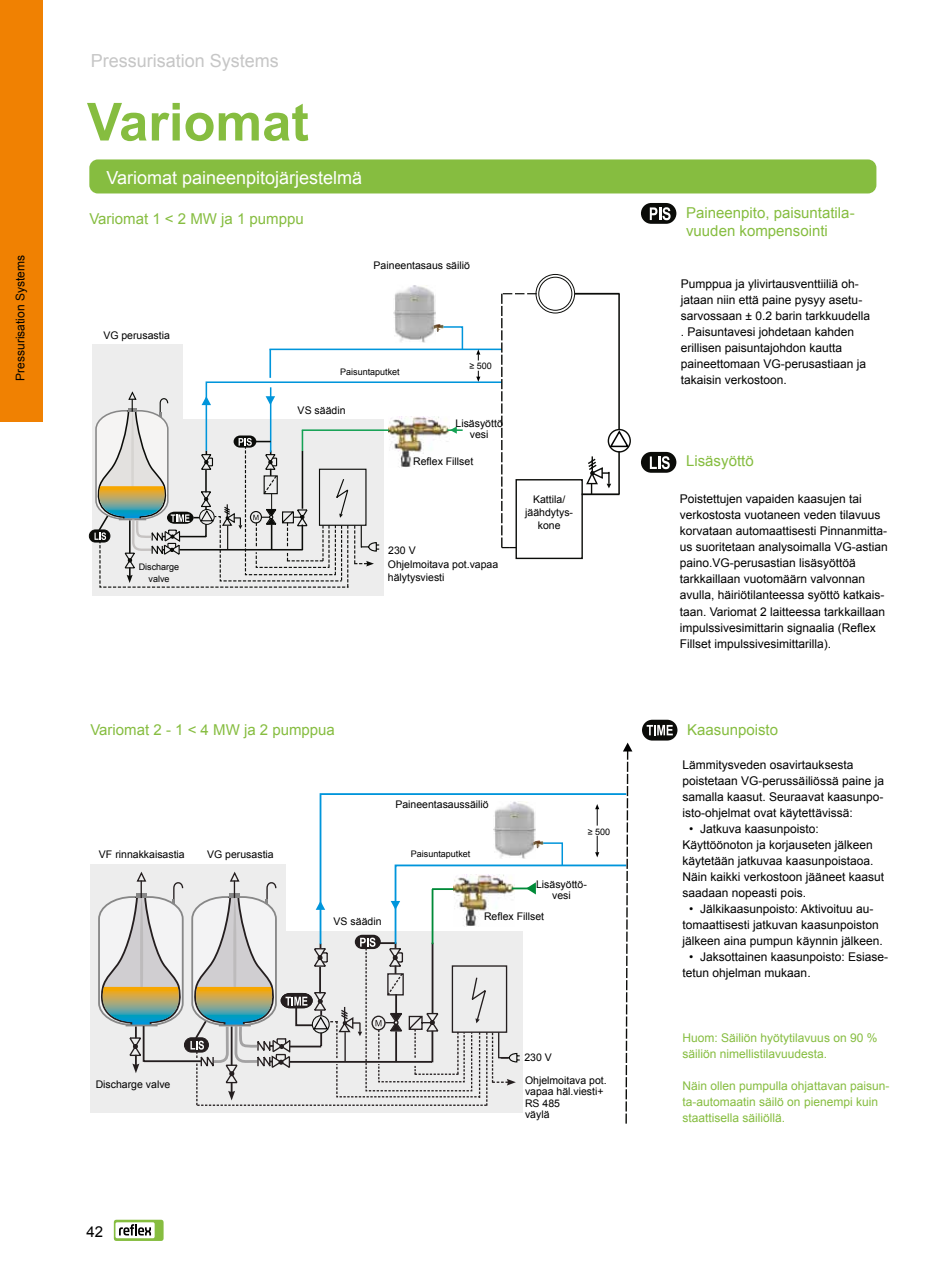
<style>
.page{position:relative;width:936px;height:1263px;background:#fff}
.page>*{position:absolute;margin:0;border:0;box-sizing:border-box;transform-origin:0 0}
.t1{font:700 52.5px "Arial";color:#86bd40}
.t2{font:18px "Arial";color:#fff}
.t3{font:18px "Arial";color:#c6c6c6}
.t4{font:15px/18px "Arial";color:#86bd40}
.t5{font:15px "Arial";color:#000}
.t6{font:12px/16px "Arial";color:#000}
.t7{font:12px/16px "Arial";color:#86bd40}
.t8{font:10.5px/11.6px "Arial";color:#000;text-align:center}
.t9{font:9px/11.6px "Arial";color:#000;text-align:center}
</style>
<div class="page">
<div style="left:89px;top:159px;width:787px;height:34px;background:#86bd40;border-radius:9px"></div>
<hr style="left:575px;top:293px;width:44px;height:2px;background:#0b0c09">
<div style="left:174px;top:419px;width:209px;height:177px;background:#ededed"></div>
<div style="left:92px;top:345px;width:90px;height:251px;background:#ededed"></div>
<div style="left:89px;top:530px;width:21px;height:12px;background:#0b0c09;border-radius:6px"></div>
<div style="left:89px;top:530px;width:21px;height:12px;border:1px solid #0b0c09;border-radius:6px"></div>
<hr style="left:618px;top:294px;width:1px;height:200px;background:#0b0c09">
<svg style="left:585px;top:456px;width:26px;height:40px"></svg>
<hr style="left:581px;top:493px;width:38px;height:2px;background:#0b0c09">
<div style="left:609px;top:430px;width:21px;height:21px;background:#fff;border-radius:50%"></div>
<div style="left:515px;top:479px;width:68px;height:80px;border:1px solid #0b0c09"></div>
<div style="left:607px;top:429px;width:24px;height:24px;border:1px solid #0b0c09;border-radius:50%"></div>
<svg style="left:608px;top:429px;width:21px;height:19px"></svg>
<div style="left:0;top:0;width:43px;height:421px;background:#f08102"></div>
<div style="left:641px;top:203px;width:35px;height:21px;background:#0b0c09;border-radius:10px"></div>
<svg style="left:649px;top:207px;width:21px;height:13px"></svg>
<div style="left:641px;top:452px;width:35px;height:21px;background:#0b0c09;border-radius:10px"></div>
<svg style="left:649px;top:456px;width:20px;height:13px"></svg>
<div style="left:642px;top:720px;width:35px;height:20px;background:#0b0c09;border-radius:10px"></div>
<svg style="left:646px;top:725px;width:26px;height:10px"></svg>
<div style="left:90px;top:864px;width:196px;height:249px;background:#ededed"></div>
<svg style="left:319px;top:793px;width:304px;height:74px"></svg>
<svg style="left:623px;top:743px;width:9px;height:381px"></svg>
<img style="left:493px;top:801px;width:42px;height:39px">
<svg style="left:595px;top:804px;width:4px;height:22px"></svg>
<svg style="left:595px;top:836px;width:4px;height:21px"></svg>
<svg style="left:93px;top:274px;width:482px;height:314px"></svg>
<svg style="left:98px;top:840px;width:465px;height:401px"></svg>
<p class="t6" style="left:12px;top:381px;width:127px;rotate:-90deg">Pressurisation Systems</p>
<h2 class="t3" style="left:91px;top:49px;width:190px">Pressurisation Systems</h2>
<h1 class="t1" style="left:87px;top:87px;width:223px">Variomat</h1>
<h2 class="t2" style="left:106px;top:166px;width:257px">Variomat paineenpitojärjestelmä</h2>
<p class="t4" style="left:89px;top:210px;width:216px">Variomat 1 &lt; 2 MW ja 1 pumppu</p>
<p class="t8" style="left:373px;top:260px;width:98px">Paineentasaus säiliö</p>
<p class="t8" style="left:103px;top:330px;width:68px">VG perusastia</p>
<p class="t9" style="left:139px;top:561px;width:42px">Discharge valve</p>
<p class="t9" style="left:340px;top:366px;width:61px">Paisuntaputket</p>
<p class="t8" style="left:297px;top:404px;width:49px">VS säädin</p>
<p class="t9" style="left:469px;top:360px;width:24px">≥ 500</p>
<p class="t8" style="left:455px;top:417px;width:49px">Lisäsyöttö vesi</p>
<p class="t8" style="left:413px;top:456px;width:62px">Reflex Fillset</p>
<p class="t8" style="left:388px;top:544px;width:29px">230 V</p>
<p class="t8" style="left:388px;top:558px;width:112px;line-height:13px;text-align:left">Ohjelmoitava pot.vapaa hälytysviesti</p>
<p class="t8" style="left:525px;top:492px;width:49px;line-height:13px">Kattila/ jäähdytys&shy;kone</p>
<p class="t4" style="left:90px;top:721px;width:246px">Variomat 2 - 1 &lt; 4 MW ja 2 pumppua</p>
<p class="t8" style="left:99px;top:849px;width:87px">VF rinnakkaisastia</p>
<p class="t8" style="left:207px;top:849px;width:68px">VG perusastia</p>
<p class="t8" style="left:395px;top:799px;width:95px">Paineentasaussäiliö</p>
<p class="t9" style="left:411px;top:848px;width:61px">Paisuntaputket</p>
<p class="t9" style="left:587px;top:826px;width:24px">≥ 500</p>
<p class="t8" style="left:96px;top:1078px;width:76px">Discharge valve</p>
<p class="t5" style="left:87px;top:1221px;width:18px">42</p>
<p class="t8" style="left:333px;top:915px;width:49px">VS säädin</p>
<p class="t8" style="left:536px;top:878px;width:52px">Lisäsyöttö&shy;vesi</p>
<p class="t8" style="left:484px;top:911px;width:62px">Reflex Fillset</p>
<p class="t8" style="left:524px;top:1052px;width:29px">230 V</p>
<p class="t8" style="left:525px;top:1074px;width:83px;text-align:left">Ohjelmoitava pot. vapaa häl.viesti+<br>RS 485<br>väylä</p>
<p class="t4" style="left:686px;top:204px;width:170px">Paineenpito, paisuntatila&shy;vuuden kompensointi</p>
<p class="t6" style="left:680px;top:276px;width:191px">Pumppua ja ylivirtausventtiiliä oh&shy;jataan niin että paine pysyy asetu&shy;sarvossaan ± 0.2 barin tarkkuudella . Paisuntavesi johdetaan kahden erillisen paisuntajohdon kautta paineettomaan VG-perusastiaan ja takaisin verkostoon.</p>
<p class="t4" style="left:686px;top:452px;width:69px">Lisäsyöttö</p>
<p class="t6" style="left:679px;top:491px;width:210px">Poistettujen vapaiden kaasujen tai verkostosta vuotaneen veden tilavuus korvataan automaattisesti Pinnanmitta&shy;us suoritetaan analysoimalla VG-astian paino.VG-perusastian lisäsyöttöä tarkkaillaan vuotomäärn valvonnan avulla, häiriötilanteessa syöttö katkais&shy;taan. Variomat 2 laitteessa tarkkaillaan impulssivesimittarin signaalia (Reflex Fillset impulssivesimittarilla).</p>
<p class="t4" style="left:687px;top:720px;width:92px">Kaasunpoisto</p>
<p class="t6" style="left:682px;top:757px;width:203px">Lämmitysveden osavirtauksesta poistetaan VG-perussäiliössä paine ja samalla kaasut. Seuraavat kaasunpo&shy;isto-ohjelmat ovat käytettävissä:</p>
<p class="t6" style="left:682px;top:821px;width:203px;text-indent:7px">• Jatkuva kaasunpoisto:<br>Käyttöönoton ja korjauseten jälkeen käytetään jatkuvaa kaasunpoistaoa.<br>Näin kaikki verkostoon jääneet kaasut saadaan nopeasti pois.</p>
<p class="t6" style="left:682px;top:901px;width:202px;text-align:center">• Jälkikaasunpoisto: Aktivoituu au&shy;tomaattisesti jatkuvan kaasunpoiston jälkeen aina pumpun käynnin jälkeen.</p>
<p class="t6" style="left:682px;top:949px;width:207px;text-indent:7px">• Jaksottainen kaasunpoisto: Esiase&shy;tetun ohjelman mukaan.</p>
<p class="t7" style="left:682px;top:1029px;width:196px">Huom: Säiliön hyötytilavuus on 90 % säiliön nimellistilavuudesta.</p>
<p class="t7" style="left:682px;top:1077px;width:208px">Näin ollen pumpulla ohjattavan paisun&shy;ta-automaatin säilö on pienempi kuin staattisella säiliöllä.</p>
</div>
